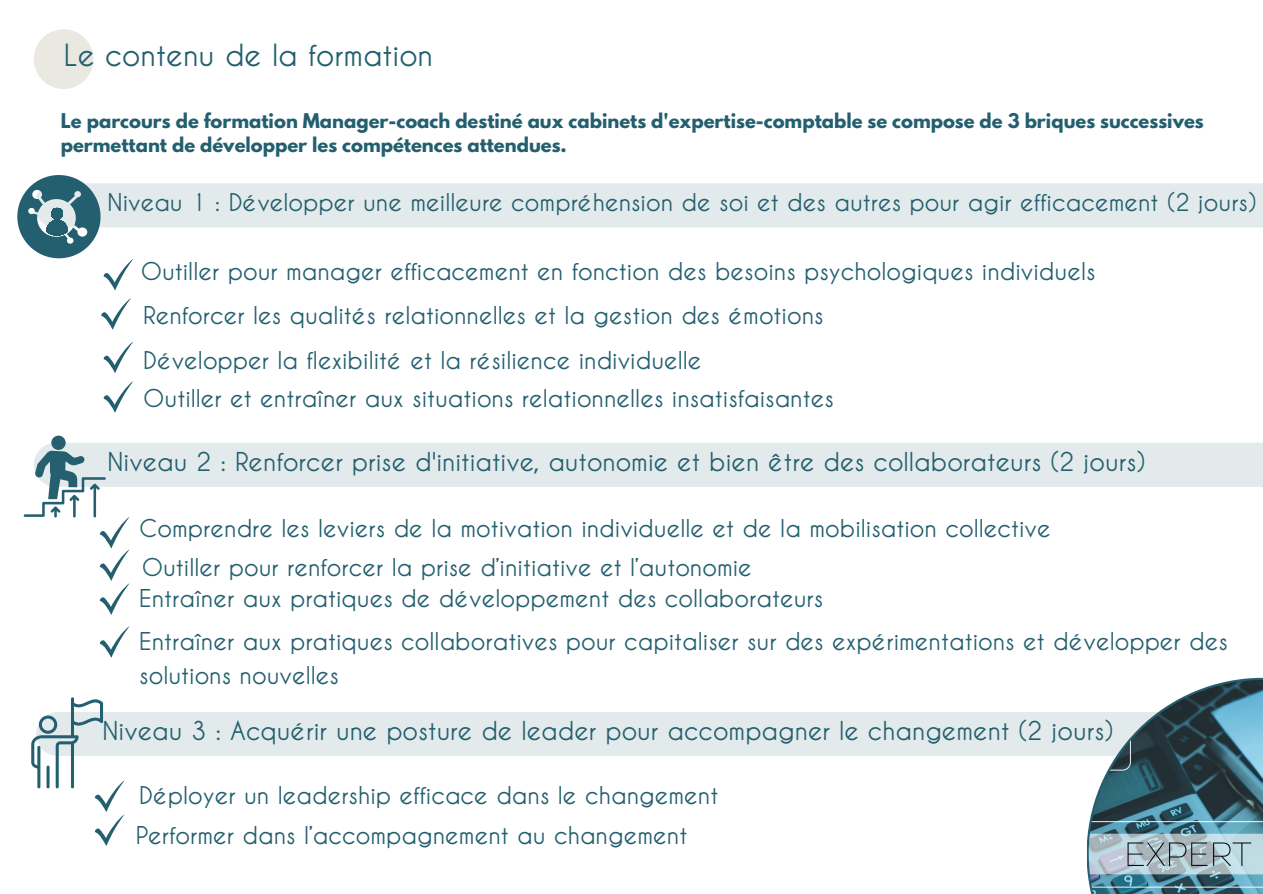
<style>
.page{position:relative;width:1263px;height:894px;background:#fff}
.page>*{position:absolute;margin:0;border:0;box-sizing:border-box;transform-origin:0 0}
.t1{font:700 30.3px "Caviar Dreams";color:#235f6f}
.t2{font:700 25.8px "Caviar Dreams";color:#235f6f}
.t3{font:700 24.3px/44.4px "Caviar Dreams";color:#235f6f}
.t4{font:700 18px/23.5px "League Spartan";color:#235f6f}
</style>
<div class="page">
<svg style="left:34px;top:29px;width:59px;height:60px"></svg>
<div style="left:135px;top:183px;width:1128px;height:44px;background:#e3eaec"></div>
<div style="left:40px;top:443px;width:1223px;height:44px;background:#e3eaec"></div>
<div style="left:126px;top:712px;width:961px;height:44px;background:#e3eaec"></div>
<div style="left:51px;top:435px;width:15px;height:15px;background:#265f6f;border-radius:50%"></div>
<svg style="left:31px;top:697px;width:95px;height:148px"></svg>
<svg style="left:17px;top:175px;width:118px;height:115px"></svg>
<svg style="left:101px;top:298px;width:30px;height:32px"></svg>
<svg style="left:1087px;top:677px;width:176px;height:206px"></svg>
<img style="left:1089px;top:679px;width:174px;height:214px">
<svg style="left:103px;top:341px;width:30px;height:32px"></svg>
<svg style="left:103px;top:381px;width:30px;height:31px"></svg>
<svg style="left:24px;top:450px;width:107px;height:164px"></svg>
<svg style="left:99px;top:626px;width:31px;height:31px"></svg>
<p class="t1" style="left:64px;top:38px;width:371px">Le contenu de la formation</p>
<p class="t4" style="left:61px;top:112px;width:1144px">Le parcours de formation Manager-coach destiné aux cabinets d'expertise-comptable se compose de 3 briques successives permettant de développer les compétences attendues.</p>
<p class="t3" style="left:108px;top:180px;width:1150px">Niveau 1 : Développer une meilleure compréhension de soi et des autres pour agir efficacement (2 jours)</p>
<p class="t3" style="left:141px;top:249px;width:956px">Outiller pour manager efficacement en fonction des besoins psychologiques individuels<br>Renforcer les qualités relationnelles et la gestion des émotions<br>Développer la flexibilité et la résilience individuelle</p>
<p class="t3" style="left:143px;top:376px;width:692px">Outiller et entraîner aux situations relationnelles insatisfaisantes</p>
<p class="t2" style="left:108px;top:447px;width:1039px">Niveau 2 : Renforcer prise d'initiative, autonomie et bien être des collaborateurs (2 jours)</p>
<p class="t3" style="left:139px;top:508px;width:913px;line-height:38.5px">Comprendre les leviers de la motivation individuelle et de la mobilisation collective<br>Outiller pour renforcer la prise d’initiative et l’autonomie</p>
<p class="t3" style="left:139px;top:576px;width:1090px;line-height:42.9px">Entraîner aux pratiques de développement des collaborateurs<br>Entraîner aux pratiques collaboratives pour capitaliser sur des expérimentations et développer des</p>
<p class="t3" style="left:139px;top:652px;width:201px">solutions nouvelles</p>
<p class="t2" style="left:103px;top:716px;width:1012px">Niveau 3 : Acquérir une posture de leader pour accompagner le changement (2 jours)</p>
<p class="t3" style="left:136px;top:775px;width:584px;line-height:39.6px">Déployer un leadership efficace dans le changement<br>Performer dans l’accompagnement au changement</p>
</div>
